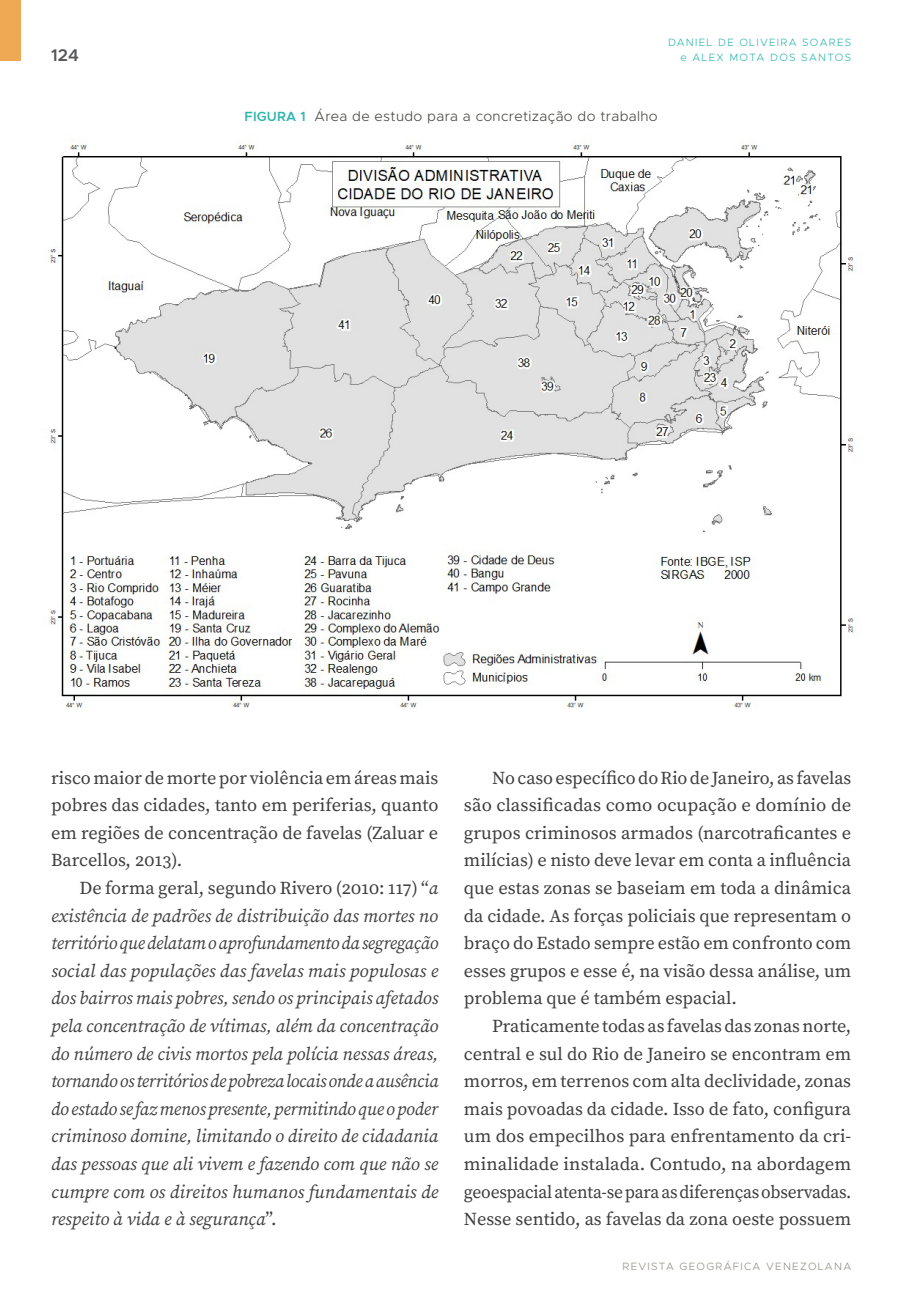
<style>
.page{position:relative;width:908px;height:1304px;background:#fff}
.page>*{position:absolute;margin:0;border:0;box-sizing:border-box;transform-origin:0 0}
.t1{font:18.2px/27.6px "Source Serif Pro";color:#3e3e3f;text-align:justify}
.t2{font:italic 18.2px/27.6px "Source Serif Pro";letter-spacing:.005em;color:#3e3e3f;text-align:justify}
.t3{font:600 17px "Metropolis";color:#57585a}
.t4{font:300 14px "Metropolis";letter-spacing:.025em;color:#474841}
.t5{font:300 10.6px "Metropolis";letter-spacing:.12em;color:#2fb6b0}
.t6{font:300 10.6px "Metropolis";letter-spacing:.12em;color:#929086}
.s1{font-weight:600;font-size:13.4px;color:#2fb6b0}
.s2{font-style:normal}
</style>
<div class="page">
<div style="left:0;top:0;width:21px;height:61px;background:#efa954"></div>
<img style="left:49px;top:143px;width:806px;height:566px">
<p class="t5" style="left:667px;top:36px;width:185px">DANIEL DE OLIVEIRA SOARES</p>
<p class="t3" style="left:51px;top:44px;width:29px">124</p>
<p class="t5" style="left:680px;top:50px;width:172px">e ALEX MOTA DOS SANTOS</p>
<p class="t4" style="left:244px;top:108px;width:414px"><span class="s1">FIGURA 1</span> Área de estudo para a concretização do trabalho</p>
<p class="t1" style="left:51px;top:764px;width:389px">risco maior de morte por violência em áreas mais pobres das cidades, tanto em periferias, quanto em regiões de concentração de favelas (Zaluar e Barcellos, 2013).</p>
<p class="t2" style="left:51px;top:875px;width:389px;text-indent:28px"><span class="s2">De forma geral, segundo Rivero (2010: 117) “</span>a existência de padrões de distribuição das mortes no território que delatam o aprofundamento da segregação social das populações das favelas mais populosas e dos bairros mais pobres, sendo os principais afetados pela concentração de vítimas, além da concentração do número de civis mortos pela polícia nessas áreas, tornando os territórios de pobreza locais onde a ausência do estado se faz menos presente, permitindo que o poder criminoso domine, limitando o direito de cidadania das pessoas que ali vivem e fazendo com que não se cumpre com os direitos humanos fundamentais de respeito à vida e à segurança<span class="s2">”.</span></p>
<p class="t1" style="left:463px;top:764px;width:388px;text-indent:28px">No caso específico do Rio de Janeiro, as favelas são classificadas como ocupação e domínio de grupos criminosos armados (narcotraficantes e milícias) e nisto deve levar em conta a influência que estas zonas se baseiam em toda a dinâmica da cidade. As forças policiais que representam o braço do Estado sempre estão em confronto com esses grupos e esse é, na visão dessa análise, um problema que é também espacial.</p>
<p class="t1" style="left:463px;top:1013px;width:389px;text-indent:28px">Praticamente todas as favelas das zonas norte, central e sul do Rio de Janeiro se encontram em morros, em terrenos com alta declividade, zonas mais povoadas da cidade. Isso de fato, configura um dos empecilhos para enfrentamento da cri&shy;minalidade instalada. Contudo, na abordagem geoespacial atenta-se para as diferenças observadas.<br>Nesse sentido, as favelas da zona oeste possuem</p>
<p class="t6" style="left:622px;top:1259px;width:230px">REVISTA GEOGRÁFICA VENEZOLANA</p>
</div>
